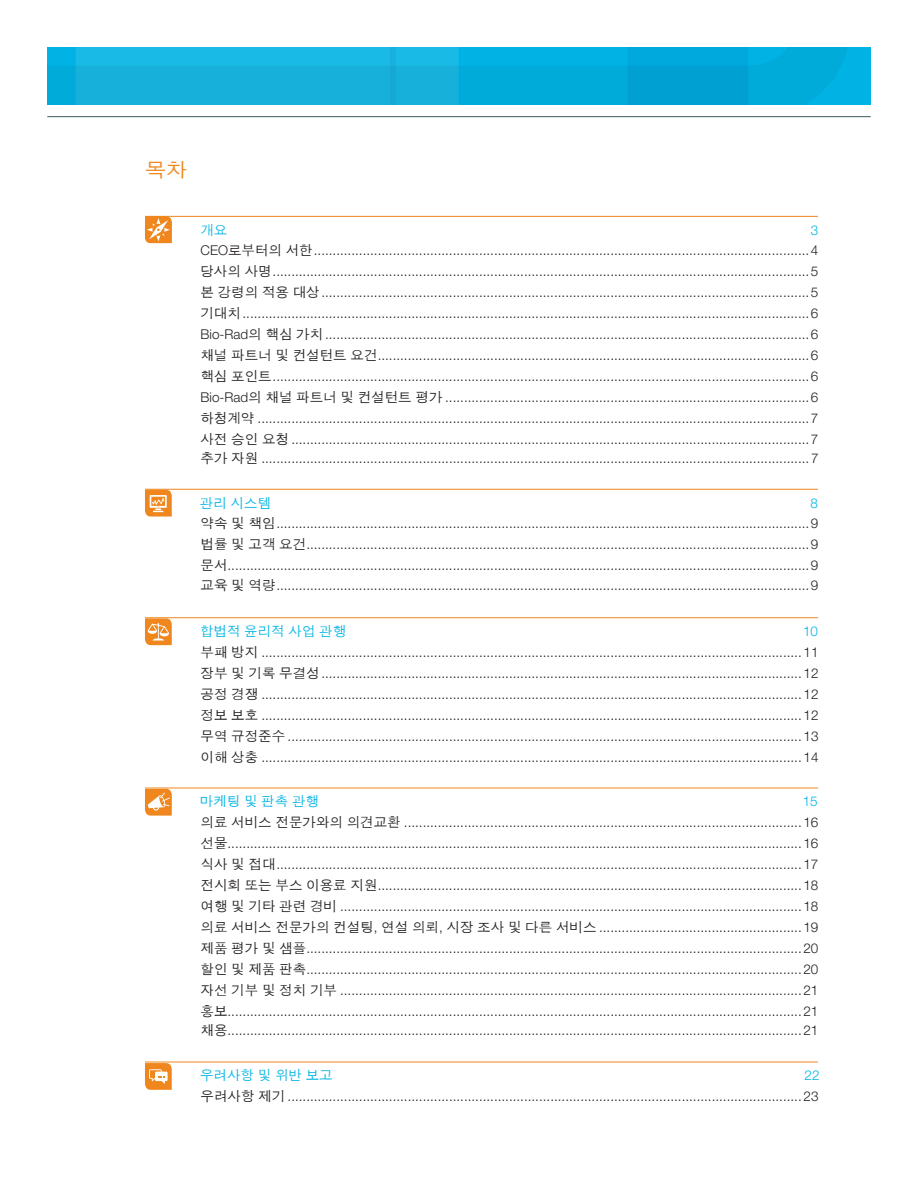
<style>
.page{position:relative;width:918px;height:1188px;background:#fff}
.page>*{position:absolute;margin:0;border:0;box-sizing:border-box;transform-origin:0 0}
.t1{font:19.5px "Apple Gothic";color:#ef871e;scale:1.1 1}
.t2{font:300 13.5px/21px "Helvetica Neue LT Std";color:#231f20;text-align:justify}
.t3{font:13.5px "Apple Gothic";color:#00b4e3}
.s1{color:#00b4e3}
.s2{font-family:"Apple Gothic";font-weight:400}
</style>
<div class="page">
<hr style="left:47px;top:114px;width:826px;height:4px;background:#006e8a;opacity:.25">
<svg style="left:850px;top:47px;width:21px;height:57px"></svg>
<svg style="left:47px;top:47px;width:803px;height:57px;background:#0baedc"></svg>
<svg style="left:145px;top:490px;width:27px;height:27px"></svg>
<hr style="left:145px;top:216px;width:673px;height:1px;background:#ef871e">
<svg style="left:145px;top:216px;width:27px;height:27px"></svg>
<hr style="left:145px;top:489px;width:673px;height:1px;background:#ef871e">
<hr style="left:145px;top:617px;width:673px;height:1px;background:#ef871e">
<hr style="left:145px;top:788px;width:673px;height:1px;background:#ef871e">
<hr style="left:145px;top:1062px;width:673px;height:1px;background:#ef871e">
<svg style="left:145px;top:1063px;width:27px;height:27px"></svg>
<svg style="left:145px;top:617px;width:27px;height:29px"></svg>
<svg style="left:145px;top:789px;width:27px;height:27px"></svg>
<h1 class="t1" style="left:145px;top:159px;width:40px">목차</h1>
<p class="t3" style="left:200px;top:222px;width:28px">개요</p>
<p class="t2" style="left:200px;top:219px;width:620px;text-indent:610px"><span class="s1">3<br></span>CEO<span class="s2">로부터의 서한</span>....................................................................................................................................4 <span class="s2">당사의 사명</span>...............................................................................................................................................5 <span class="s2">본 강령의 적용 대상</span>..................................................................................................................................5 <span class="s2">기대치</span>.......................................................................................................................................................6<br>Bio-Rad<span class="s2">의 핵심 가치</span>.................................................................................................................................6 <span class="s2">채널 파트너 및 컨설턴트 요건</span>...................................................................................................................6 <span class="s2">핵심 포인트</span>...............................................................................................................................................6<br>Bio-Rad<span class="s2">의 채널 파트너 및 컨설턴트 평가</span> .................................................................................................6 <span class="s2">하청계약</span> ...................................................................................................................................................7 <span class="s2">사전 승인 요청</span> ..........................................................................................................................................7</p>
<p class="t2" style="left:201px;top:447px;width:620px"><span class="s2">추가 자원</span> ..................................................................................................................................................7</p>
<p class="t3" style="left:200px;top:495px;width:73px">관리 시스템</p>
<p class="t2" style="left:201px;top:492px;width:620px;text-indent:610px"><span class="s1">8 </span><span class="s2">약속 및 책임</span>..............................................................................................................................................9 <span class="s2">법률 및 고객 요건</span>......................................................................................................................................9 <span class="s2">문서</span>...........................................................................................................................................................9</p>
<p class="t2" style="left:201px;top:574px;width:620px"><span class="s2">교육 및 역량</span>..............................................................................................................................................9</p>
<p class="t3" style="left:200px;top:623px;width:148px">합법적 윤리적 사업 관행</p>
<p class="t2" style="left:201px;top:620px;width:620px;text-indent:603px"><span class="s1">10 </span><span class="s2">부패 방지</span> ................................................................................................................................................11 <span class="s2">장부 및 기록 무결성</span>................................................................................................................................12 <span class="s2">공정 경쟁</span> ................................................................................................................................................12 <span class="s2">정보 보호</span> ................................................................................................................................................12 <span class="s2">무역 규정준수</span> .........................................................................................................................................13 <span class="s2">이해 상충</span> ................................................................................................................................................14</p>
<p class="t3" style="left:200px;top:794px;width:121px">마케팅 및 판촉 관행</p>
<p class="t2" style="left:201px;top:791px;width:620px;text-indent:602px"><span class="s1">15 </span><span class="s2">의료 서비스 전문가와의 의견교환</span> ..........................................................................................................16 <span class="s2">선물</span>.........................................................................................................................................................16 <span class="s2">식사 및 접대</span>............................................................................................................................................17 <span class="s2">전시회 또는 부스 이용료 지원</span>.................................................................................................................18 <span class="s2">여행 및 기타 관련 경비</span> ...........................................................................................................................18 <span class="s2">의료 서비스 전문가의 컨설팅</span>, <span class="s2">연설 의뢰</span>, <span class="s2">시장 조사 및 다른 서비스</span> ......................................................19 <span class="s2">제품 평가 및 샘플</span>....................................................................................................................................20 <span class="s2">할인 및 제품 판촉</span>....................................................................................................................................20 <span class="s2">자선 기부 및 정치 기부</span> ...........................................................................................................................21 <span class="s2">홍보</span>.........................................................................................................................................................21</p>
<p class="t2" style="left:201px;top:1020px;width:620px"><span class="s2">채용</span>.........................................................................................................................................................21</p>
<p class="t3" style="left:200px;top:1067px;width:134px">우려사항 및 위반 보고</p>
<p class="t2" style="left:201px;top:1065px;width:621px;line-height:20.5px;text-align:right"><span class="s1">22<br></span><span class="s2">우려사항 제기</span> .........................................................................................................................................23</p>
</div>
